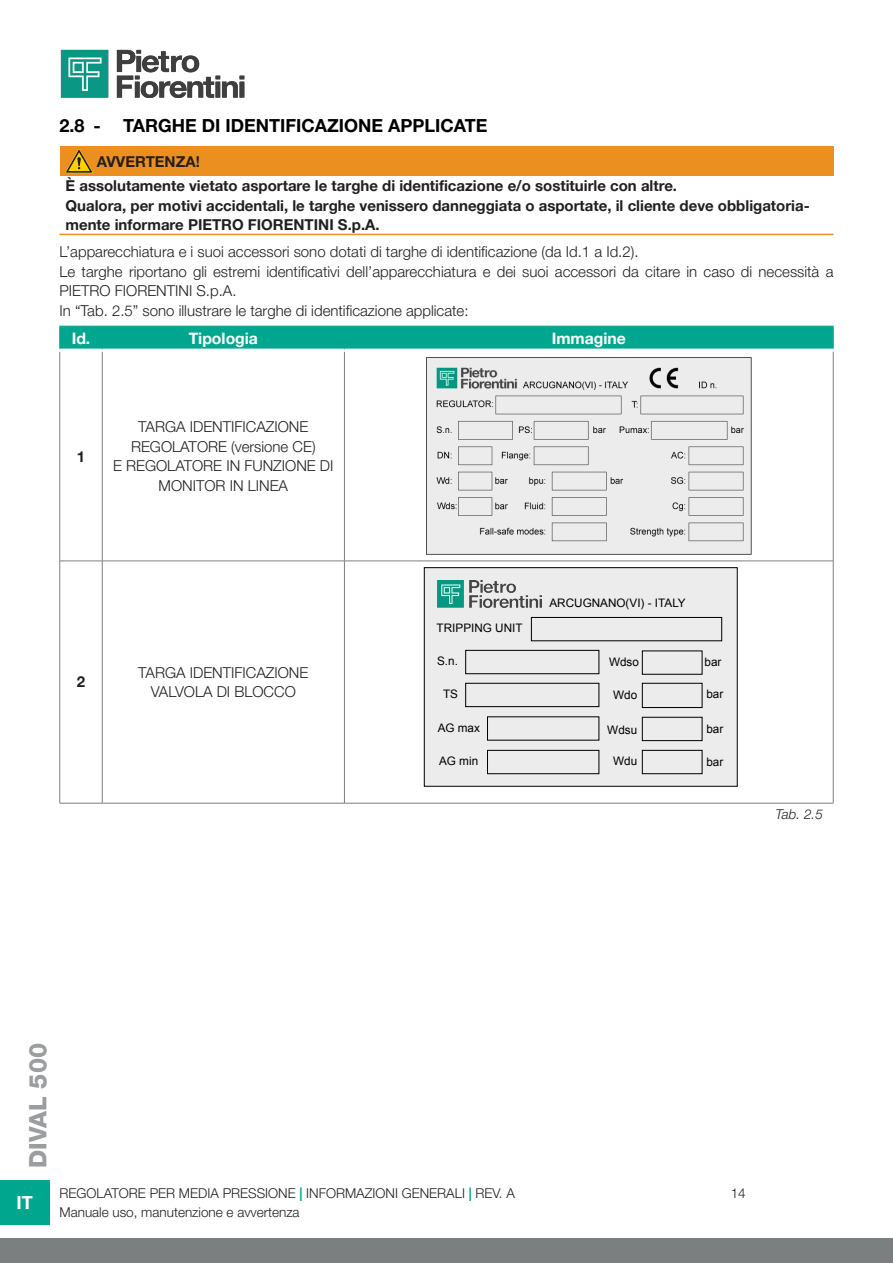
<style>
.page{position:relative;width:893px;height:1263px;background:#fff}
.page>*{position:absolute;margin:0;border:0;box-sizing:border-box;transform-origin:0 0}
.t1{font:800 24px "Helvetica Neue LT Pro";color:#9b9d9e}
.t2{font:700 18px "Helvetica Neue LT Pro";color:#000}
.t3{font:700 18px "Helvetica Neue LT Pro";color:#fff}
.Helvetica_Neue_LT_Pr{font:700 15.75px "Helvetica Neue LT Pro";color:#fff}
.Corpo_Testo_Helvetic{font:300 15px/19.5px "Helvetica Neue LT Pro";color:#231f20}
.Helvetica_Neue_LT_Pr-2{font:700 15px/19.5px "Helvetica Neue LT Pro";color:#231f20}
.t4{font:300 13.5px "Helvetica Neue LT Pro";color:#231f20}
.t5{font:italic 300 13.5px "Helvetica Neue LT Pro";color:#231f20}
.t6{font:11.7px "Arial";color:#000}
.s1{font-weight:700;color:#00a78f}
</style>
<div class="page">
<img style="left:60px;top:49px;width:185px;height:49px">
<div style="left:0;top:1238px;width:893px;height:25px;background:#7c7f80"></div>
<div style="left:0;top:1180px;width:50px;height:45px;background:#00a78f"></div>
<div style="left:60px;top:146px;width:773px;height:30px;background:#ec8f21"></div>
<hr style="left:60px;top:234px;width:773px;height:1px;background:#ec8f21">
<svg style="left:66px;top:149px;width:27px;height:24px"></svg>
<svg style="left:60px;top:352px;width:773px;height:451px"></svg>
<hr style="left:59px;top:352px;width:1px;height:209px;background:#7c7f80">
<hr style="left:102px;top:352px;width:1px;height:209px;background:#7c7f80">
<hr style="left:344px;top:352px;width:1px;height:209px;background:#7c7f80">
<hr style="left:833px;top:352px;width:1px;height:209px;background:#7c7f80">
<hr style="left:60px;top:561px;width:42px;height:1px;background:#7c7f80">
<hr style="left:59px;top:561px;width:1px;height:242px;background:#7c7f80">
<hr style="left:102px;top:561px;width:242px;height:1px;background:#7c7f80">
<hr style="left:102px;top:561px;width:1px;height:242px;background:#7c7f80">
<hr style="left:344px;top:561px;width:489px;height:1px;background:#7c7f80">
<hr style="left:344px;top:561px;width:1px;height:242px;background:#7c7f80">
<hr style="left:833px;top:561px;width:1px;height:242px;background:#7c7f80">
<hr style="left:60px;top:803px;width:42px;height:1px;background:#7c7f80">
<hr style="left:102px;top:803px;width:242px;height:1px;background:#7c7f80">
<hr style="left:344px;top:803px;width:489px;height:1px;background:#7c7f80">
<svg style="left:59px;top:326px;width:775px;height:24px;background:#0fac95"></svg>
<img style="left:426px;top:357px;width:325px;height:198px">
<div style="left:424px;top:568px;width:313px;height:218px;background:#ececec"></div>
<div style="left:424px;top:567px;width:314px;height:220px;border:1px solid #000"></div>
<img style="left:437px;top:581px;width:104px;height:27px">
<div style="left:531px;top:617px;width:191px;height:24px;border:1px solid #000"></div>
<div style="left:465px;top:650px;width:134px;height:24px;border:1px solid #000"></div>
<div style="left:465px;top:683px;width:134px;height:24px;border:1px solid #000"></div>
<div style="left:487px;top:750px;width:112px;height:24px;border:1px solid #000"></div>
<div style="left:642px;top:683px;width:60px;height:25px;border:1px solid #000"></div>
<div style="left:642px;top:717px;width:60px;height:24px;border:1px solid #000"></div>
<div style="left:642px;top:750px;width:60px;height:24px;border:1px solid #000"></div>
<p class="t2" style="left:60px;top:114px;width:430px">2.8 - TARGHE DI IDENTIFICAZIONE APPLICATE</p>
<p class="Helvetica_Neue_LT_Pr-2" style="left:97px;top:152px;width:104px">AVVERTENZA!</p>
<p class="Helvetica_Neue_LT_Pr-2" style="left:66px;top:176px;width:613px">È assolutamente vietato asportare le targhe di identificazione e/o sostituirle con altre.</p>
<p class="Helvetica_Neue_LT_Pr-2" style="left:66px;top:195px;width:746px">Qualora, per motivi accidentali, le targhe venissero danneggiata o asportate, il cliente deve obbligatoria&shy;mente informare PIETRO FIORENTINI S.p.A.</p>
<p class="Corpo_Testo_Helvetic" style="left:60px;top:242px;width:580px">L’apparecchiatura e i suoi accessori sono dotati di targhe di identificazione (da Id.1 a Id.2).</p>
<p class="Corpo_Testo_Helvetic" style="left:60px;top:261px;width:775px">Le targhe riportano gli estremi identificativi dell’apparecchiatura e dei suoi accessori da citare in caso di necessità a<br>PIETRO FIORENTINI S.p.A.</p>
<p class="Corpo_Testo_Helvetic" style="left:60px;top:300px;width:411px">In “Tab. 2.5” sono illustrare le targhe di identificazione applicate:</p>
<p class="Helvetica_Neue_LT_Pr" style="left:72px;top:328px;width:20px">Id.</p>
<p class="Helvetica_Neue_LT_Pr" style="left:189px;top:328px;width:71px">Tipologia</p>
<p class="Helvetica_Neue_LT_Pr" style="left:552px;top:328px;width:76px">Immagine</p>
<p class="Helvetica_Neue_LT_Pr-2" style="left:77px;top:446px;width:10px">1</p>
<p class="Corpo_Testo_Helvetic" style="left:138px;top:417px;width:172px">TARGA IDENTIFICAZIONE</p>
<p class="Corpo_Testo_Helvetic" style="left:131px;top:436px;width:186px">REGOLATORE (versione CE)</p>
<p class="Corpo_Testo_Helvetic" style="left:113px;top:456px;width:222px;text-align:center">E REGOLATORE IN FUNZIONE DI<br>MONITOR IN LINEA</p>
<p class="Helvetica_Neue_LT_Pr-2" style="left:77px;top:672px;width:10px">2</p>
<p class="Corpo_Testo_Helvetic" style="left:138px;top:662px;width:172px">TARGA IDENTIFICAZIONE</p>
<p class="Corpo_Testo_Helvetic" style="left:151px;top:682px;width:147px">VALVOLA DI BLOCCO</p>
<p class="t6" style="left:437px;top:620px;width:87px">TRIPPING UNIT</p>
<p class="t6" style="left:437px;top:654px;width:22px">S.n.</p>
<p class="t6" style="left:443px;top:686px;width:16px">TS</p>
<p class="t6" style="left:438px;top:720px;width:44px">AG max</p>
<p class="t6" style="left:439px;top:753px;width:41px">AG min</p>
<p class="t6" style="left:549px;top:596px;width:138px">ARCUGNANO(VI) - ITALY</p>
<p class="t6" style="left:609px;top:654px;width:31px">Wdso</p>
<p class="t6" style="left:613px;top:687px;width:26px">Wdo</p>
<p class="t6" style="left:607px;top:722px;width:31px">Wdsu</p>
<p class="t6" style="left:613px;top:754px;width:26px">Wdu</p>
<p class="t6" style="left:705px;top:654px;width:18px">bar</p>
<p class="t6" style="left:706px;top:686px;width:18px">bar</p>
<p class="t6" style="left:706px;top:721px;width:18px">bar</p>
<p class="t6" style="left:706px;top:754px;width:18px">bar</p>
<p class="t5" style="left:776px;top:806px;width:49px">Tab. 2.5</p>
<h1 class="t1" style="left:24px;top:1168px;width:126px;rotate:-90deg">DIVAL 500</h1>
<p class="t3" style="left:17px;top:1191px;width:18px">IT</p>
<p class="t4" style="left:60px;top:1185px;width:457px">REGOLATORE PER MEDIA PRESSIONE <span class="s1">|</span> INFORMAZIONI GENERALI <span class="s1">|</span> REV. A</p>
<p class="t4" style="left:60px;top:1204px;width:242px">Manuale uso, manutenzione e avvertenza</p>
<p class="t4" style="left:731px;top:1185px;width:17px">14</p>
</div>
